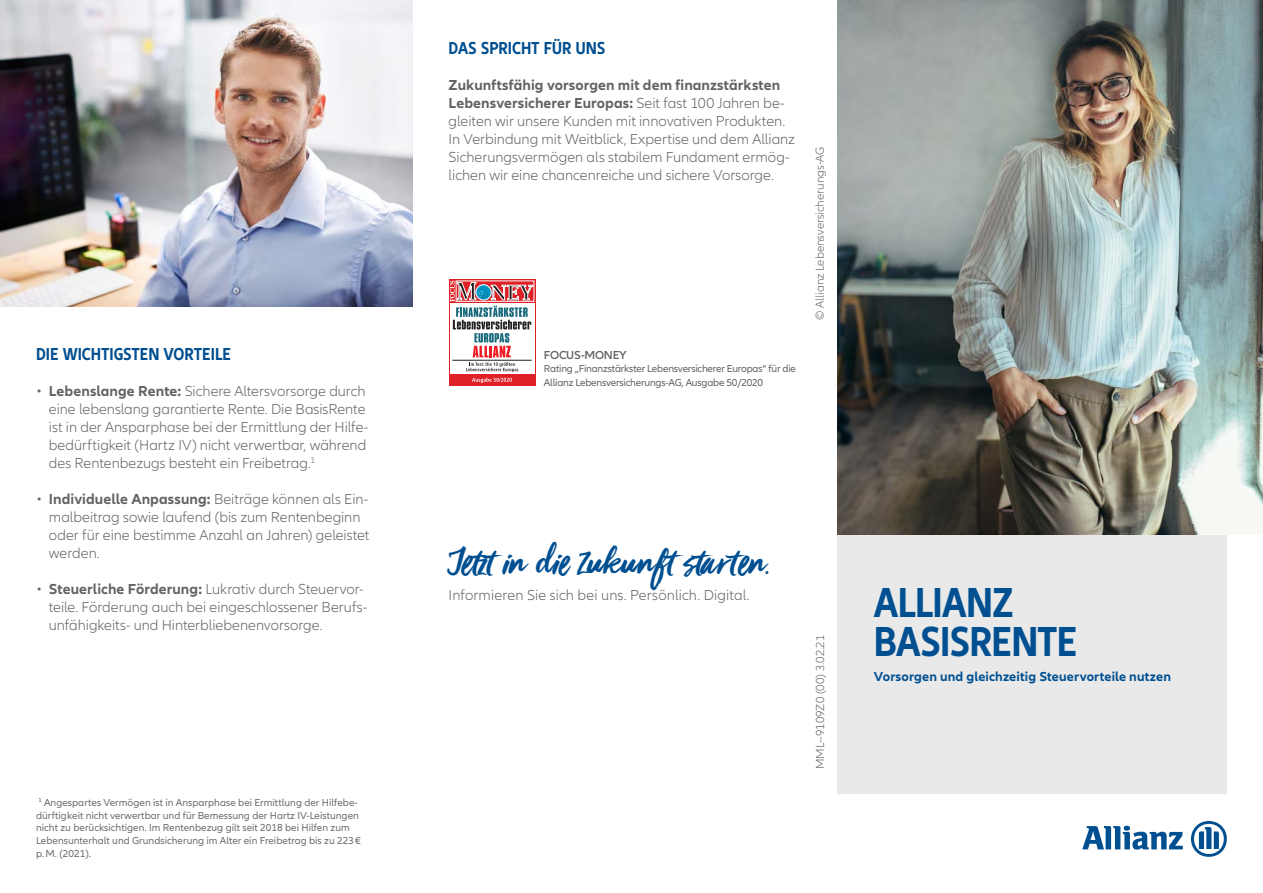
<style>
.page{position:relative;width:1263px;height:893px;background:#fff}
.page>*{position:absolute;margin:0;border:0;box-sizing:border-box;transform-origin:0 0}
.t1{font:700 condensed 43.5px/39.2px "Allianz Neo";letter-spacing:-.02em;color:#004f91}
.t2{font:40.5px "Viva Beautiful";color:#004f91}
.t3{font:700 condensed 18px "Allianz Neo";letter-spacing:-.005em;color:#004f91}
.t4{font:300 15px/18px "Allianz Neo";color:#636366}
.t5{font:700 13.5px "Allianz Neo";letter-spacing:.01em;color:#004f91}
.t6{font:300 12px "Allianz Neo";color:#636366}
.t7{font:600 12px "Allianz Neo";letter-spacing:-.02em;color:#636366}
.t8{font:10.5px/12.8px "Allianz Neo";color:#6c6d70}
.t9{font:10.5px/13.5px "Allianz Neo";letter-spacing:-.02em;color:#636366}
.s1{font-weight:700}
</style>
<div class="page">
<div style="left:838px;top:535px;width:389px;height:259px;background:#e8e9e8"></div>
<svg style="left:1082px;top:826px;width:101px;height:24px"></svg>
<svg style="left:1191px;top:821px;width:36px;height:36px"></svg>
<img style="left:838px;top:0;width:425px;height:535px">
<img style="left:0;top:0;width:412px;height:306px">
<svg style="left:449px;top:279px;width:86px;height:107px"></svg>
<svg style="left:472px;top:378px;width:40px;height:5px"></svg>
<svg style="left:450px;top:281px;width:84px;height:91px"></svg>
<p class="t3" style="left:36px;top:344px;width:196px">DIE WICHTIGSTEN VORTEILE</p>
<p class="t4" style="left:49px;top:383px;width:321px;text-indent:-13px">• <span class="s1">Lebenslange Rente:</span> Sichere Altersvorsorge durch eine lebenslang garantierte Rente. Die BasisRente ist in der Ansparphase bei der Ermittlung der Hilfe&shy;bedürftigkeit (Hartz IV) nicht verwertbar, während des Rentenbezugs besteht ein Freibetrag.<sup>1</sup></p>
<p class="t4" style="left:49px;top:491px;width:322px;text-indent:-13px">• <span class="s1">Individuelle Anpassung:</span> Beiträge können als Ein&shy;malbeitrag sowie laufend (bis zum Rentenbeginn oder für eine bestimme Anzahl an Jahren) geleistet werden.</p>
<p class="t4" style="left:49px;top:581px;width:320px;text-indent:-13px">• <span class="s1">Steuerliche Förderung:</span> Lukrativ durch Steuervor&shy;teile. Förderung auch bei eingeschlossener Berufs&shy;unfähigkeits- und Hinterbliebenenvorsorge.</p>
<p class="t8" style="left:36px;top:796px;width:326px"><sup>1</sup> Angespartes Vermögen ist in Ansparphase bei Ermittlung der Hilfebe&shy;dürftigkeit nicht verwertbar und für Bemessung der Hartz IV-Leistungen nicht zu berücksichtigen. Im Rentenbezug gilt seit 2018 bei Hilfen zum Lebensunterhalt und Grundsicherung im Alter ein Freibetrag bis zu 223€ p.M. (2021).</p>
<p class="t3" style="left:449px;top:38px;width:158px">DAS SPRICHT FÜR UNS</p>
<p class="t4" style="left:449px;top:77px;width:348px"><span class="s1">Zukunftsfähig vorsorgen mit dem finanzstärksten Lebensversicherer Europas:</span> Seit fast 100 Jahren be&shy;gleiten wir unsere Kunden mit innovativen Produkten.<br>In Verbindung mit Weitblick, Expertise und dem Allianz Sicherungsvermögen als stabilem Fundament ermög&shy;lichen wir eine chancenreiche und sichere Vorsorge.</p>
<p class="t7" style="left:544px;top:348px;width:84px">FOCUS-MONEY</p>
<p class="t9" style="left:544px;top:362px;width:254px">Rating „Finanzstärkster Lebensversicherer Europas“ für die<br>Allianz Lebensversicherungs-AG, Ausgabe 50/2020</p>
<p class="t6" style="left:813px;top:320px;width:175px;rotate:-90deg">© Allianz Lebensversicherungs-AG</p>
<h2 class="t2" style="left:449px;top:535px;width:323px">Jetzt in die Zukunft starten.</h2>
<p class="t4" style="left:449px;top:586px;width:302px">Informieren Sie sich bei uns. Persönlich. Digital.</p>
<p class="t6" style="left:813px;top:769px;width:136px;rotate:-90deg">MML--9109Z0 (00) 3.02.21</p>
<h1 class="t1" style="left:874px;top:584px;width:205px">ALLIANZ<br>BASISRENTE</h1>
<p class="t5" style="left:874px;top:669px;width:299px">Vorsorgen und gleichzeitig Steuervorteile nutzen</p>
</div>
